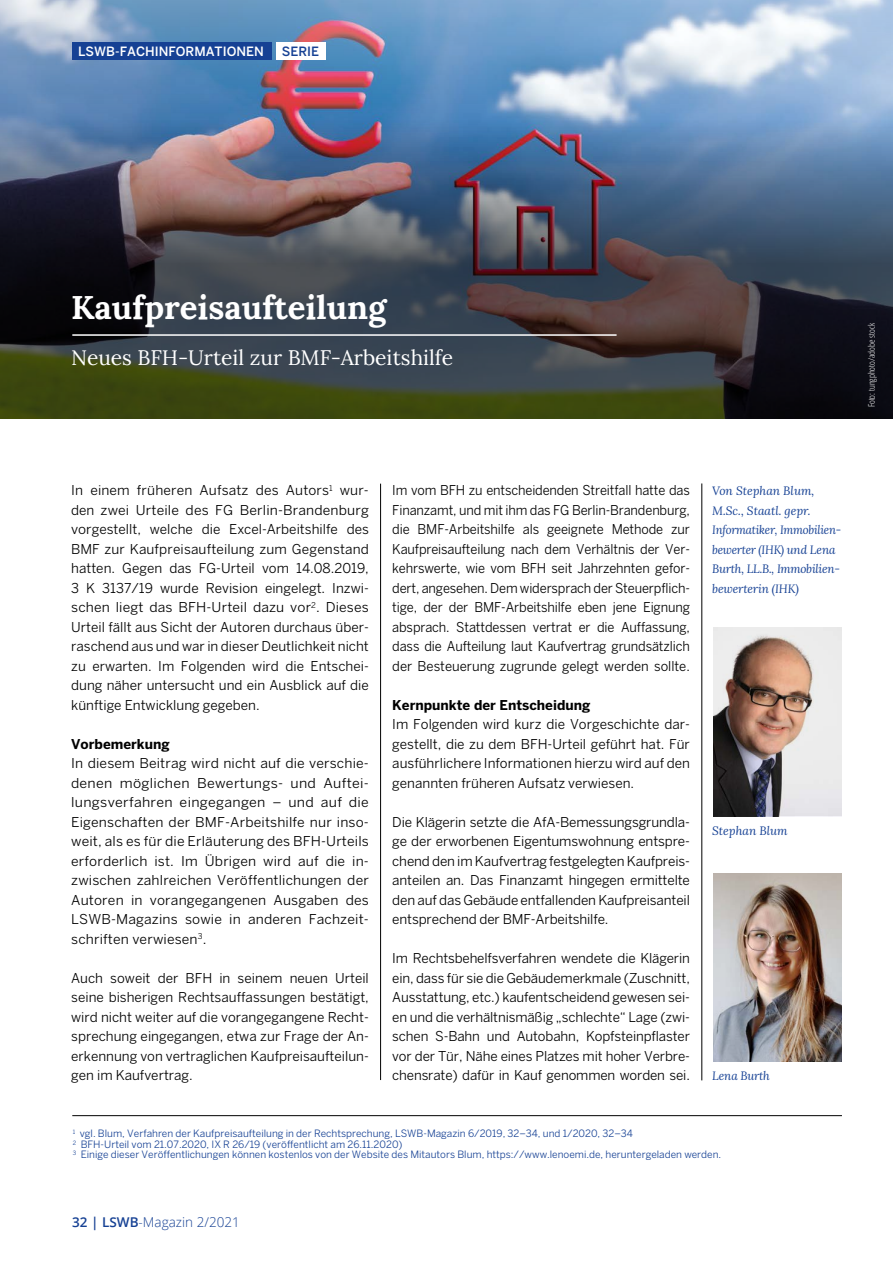
<style>
.page{position:relative;width:893px;height:1263px;background:#fff}
.page>*{position:absolute;margin:0;border:0;box-sizing:border-box;transform-origin:0 0}
.t1{font:700 33px "Lora";color:#fff}
.t2{font:21px "Lora";color:#fff}
.t3{font:13.5px/19.5px "Benton Sans";color:#000;text-align:justify}
.t4{font:13.5px/19.5px "Benton Sans";color:#000;text-align:justify;scale:.95 1}
.t5{font:700 13.5px "Benton Sans";color:#000}
.t6{font:300 13.5px "Open Sans";color:#164194}
.t7{font:500 12.75px "Benton Sans";color:#fff}
.t8{font:500 12.75px "Benton Sans";color:#164194}
.t9{font:italic 12px/19.5px "Lora";letter-spacing:-.02em;color:#164194}
.t10{font:italic 12px "Lora";color:#164194}
.t11{font:10.05px/10.5px "Benton Sans";color:#164194}
.t12{font:300 condensed 9px "Open Sans";color:#fff}
.s1{font-weight:600}
</style>
<div class="page">
<img style="left:0;top:0;width:893px;height:112px">
<img style="left:0;top:112px;width:893px;height:306px">
<hr style="left:702px;top:483px;width:1px;height:597px;background:#000">
<hr style="left:380px;top:484px;width:1px;height:596px;background:#000">
<img style="left:713px;top:628px;width:129px;height:188px">
<img style="left:713px;top:873px;width:129px;height:189px">
<hr style="left:72px;top:334px;width:545px;height:2px;background:#fff">
<div style="left:72px;top:43px;width:199px;height:17px;background:#164194"></div>
<div style="left:276px;top:43px;width:49px;height:17px;background:#fff"></div>
<hr style="left:72px;top:1115px;width:770px;height:1px;background:#000">
<p class="t7" style="left:78px;top:43px;width:187px">LSWB-FACHINFORMATIONEN</p>
<p class="t8" style="left:282px;top:43px;width:39px">SERIE</p>
<h1 class="t1" style="left:71px;top:279px;width:317px">Kaufpreisaufteilung</h1>
<h2 class="t2" style="left:71px;top:342px;width:384px">Neues BFH-Urteil zur BMF-Arbeitshilfe</h2>
<p class="t12" style="left:866px;top:407px;width:86px;rotate:-90deg">Foto: tungphoto/adobe stock</p>
<p class="t3" style="left:71px;top:480px;width:299px">In einem früheren Aufsatz des Autors<sup>1</sup> wur&shy;den zwei Urteile des FG Berlin-Brandenburg vorgestellt, welche die Excel-Arbeitshilfe des BMF zur Kaufpreisaufteilung zum Gegenstand hatten. Gegen das FG-Urteil vom 14.08.2019, 3 K 3137/19 wurde Revision eingelegt. Inzwi&shy;schen liegt das BFH-Urteil dazu vor<sup>2</sup>. Dieses Urteil fällt aus Sicht der Autoren durchaus über&shy;raschend aus und war in dieser Deutlichkeit nicht zu erwarten. Im Folgenden wird die Entschei&shy;dung näher untersucht und ein Ausblick auf die künftige Entwicklung gegeben.</p>
<p class="t5" style="left:71px;top:736px;width:100px">Vorbemerkung</p>
<p class="t3" style="left:71px;top:753px;width:299px">In diesem Beitrag wird nicht auf die verschie&shy;denen möglichen Bewertungs- und Auftei&shy;lungsverfahren eingegangen – und auf die Eigenschaften der BMF-Arbeitshilfe nur inso&shy;weit, als es für die Erläuterung des BFH-Urteils erforderlich ist. Im Übrigen wird auf die in&shy;zwischen zahlreichen Veröffentlichungen der Autoren in vorangegangenen Ausgaben des LSWB-Magazins sowie in anderen Fachzeit&shy;schriften verwiesen<sup>3</sup>.</p>
<p class="t3" style="left:71px;top:968px;width:299px">Auch soweit der BFH in seinem neuen Urteil seine bisherigen Rechtsauffassungen bestätigt, wird nicht weiter auf die vorangegangene Recht&shy;sprechung eingegangen, etwa zur Frage der An&shy;erkennung von vertraglichen Kaufpreisaufteilun&shy;gen im Kaufvertrag.</p>
<p class="t4" style="left:392px;top:480px;width:315px">Im vom BFH zu entscheidenden Streitfall hatte das Finanzamt, und mit ihm das FG Berlin-Brandenburg, die BMF-Arbeitshilfe als geeignete Methode zur Kaufpreisaufteilung nach dem Verhältnis der Ver&shy;kehrswerte, wie vom BFH seit Jahrzehnten gefor&shy;dert, angesehen. Dem widersprach der Steuerpflich&shy;tige, der der BMF-Arbeitshilfe eben jene Eignung absprach. Stattdessen vertrat er die Auffassung, dass die Aufteilung laut Kaufvertrag grundsätzlich der Besteuerung zugrunde gelegt werden sollte.</p>
<p class="t5" style="left:392px;top:697px;width:200px">Kernpunkte der Entscheidung</p>
<p class="t3" style="left:392px;top:714px;width:299px">Im Folgenden wird kurz die Vorgeschichte dar&shy;gestellt, die zu dem BFH-Urteil geführt hat. Für ausführlichere Informationen hierzu wird auf den genannten früheren Aufsatz verwiesen.</p>
<p class="t3" style="left:392px;top:812px;width:299px">Die Klägerin setzte die AfA-Bemessungsgrundla&shy;ge der erworbenen Eigentumswohnung entspre&shy;chend den im Kaufvertrag festgelegten Kaufpreis&shy;anteilen an. Das Finanzamt hingegen ermittelte den auf das Gebäude entfallenden Kaufpreisanteil entsprechend der BMF-Arbeitshilfe.</p>
<p class="t3" style="left:392px;top:948px;width:299px">Im Rechtsbehelfsverfahren wendete die Klägerin ein, dass für sie die Gebäudemerkmale (Zuschnitt, Ausstattung, etc.) kaufentscheidend gewesen sei&shy;en und die verhältnismäßig „schlechte“ Lage (zwi&shy;schen S-Bahn und Autobahn, Kopfsteinpflaster vor der Tür, Nähe eines Platzes mit hoher Verbre&shy;chensrate) dafür in Kauf genommen worden sei.</p>
<p class="t9" style="left:712px;top:481px;width:130px">Von Stephan Blum,<br>M.Sc., Staatl. gepr.<br>Informatiker, Immobilien&shy;bewerter (IHK) und Lena<br>Burth, LL.B., Immobilien&shy;bewerterin (IHK)</p>
<p class="t10" style="left:712px;top:823px;width:77px">Stephan Blum</p>
<p class="t9" style="left:712px;top:1066px;width:59px">Lena Burth</p>
<p class="t11" style="left:73px;top:1128px;width:650px"><sup>1</sup> vgl. Blum, Verfahren der Kaufpreisaufteilung in der Rechtsprechung, LSWB-Magazin 6/2019, 32–34, und 1/2020, 32–34<br><sup>2</sup> BFH-Urteil vom 21.07.2020, IX R 26/19 (veröffentlicht am 26.11.2020)<br><sup>3</sup> Einige dieser Veröffentlichungen können kostenlos von der Website des Mitautors Blum, https://www.lenoemi.de, heruntergeladen werden.</p>
<p class="t6" style="left:72px;top:1212px;width:169px"><span class="s1">32 | LSWB</span>-Magazin 2/2021</p>
</div>
